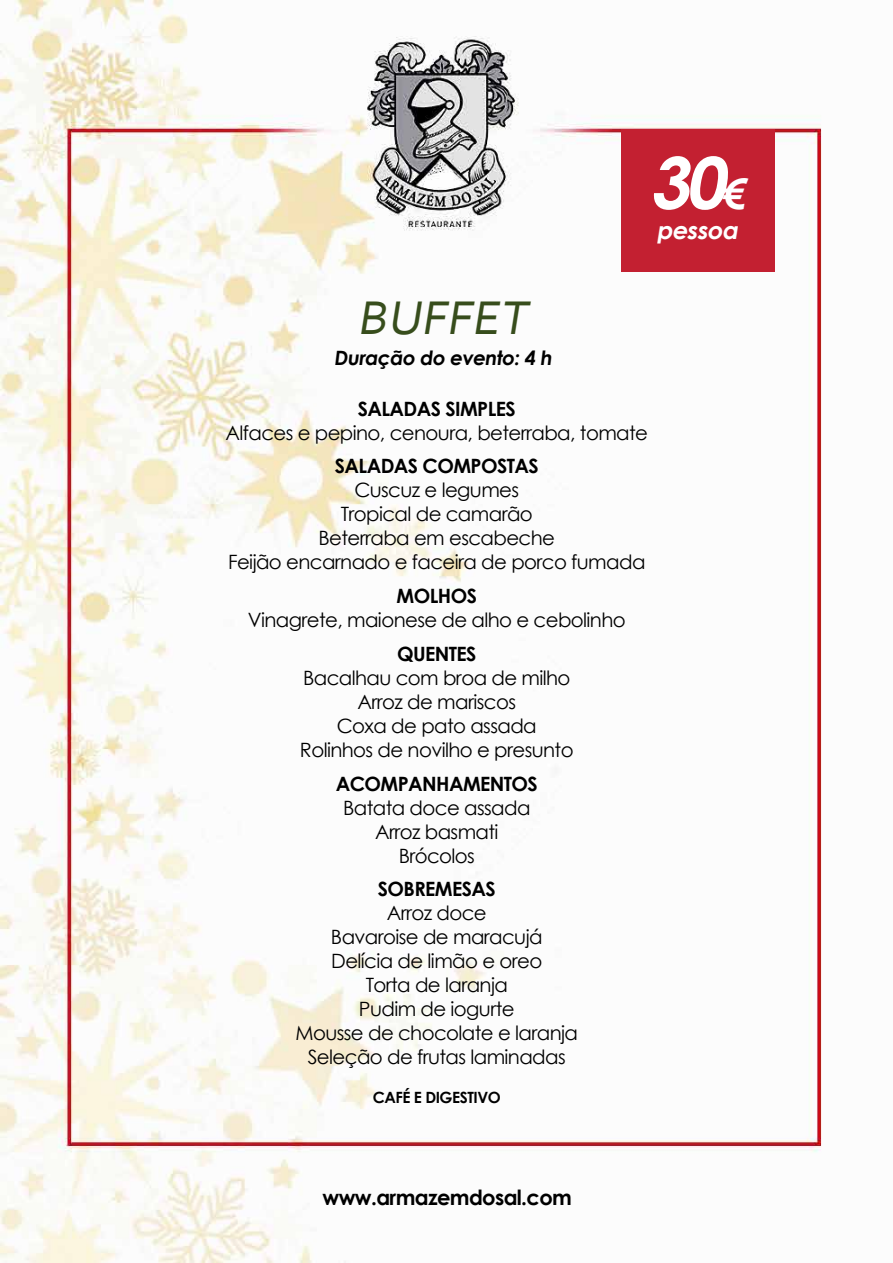
<style>
.page{position:relative;width:893px;height:1263px;background:#fff}
.page>*{position:absolute;margin:0;border:0;box-sizing:border-box;transform-origin:0 0}
.t1{font:italic 700 71.25px "Century Gothic";color:#fff}
.t2{font:italic 49.5px "Corbel";color:#374d1c}
.t3{font:italic 700 24px "Century Gothic";color:#fff}
.t4{font:700 21px "Century Gothic";letter-spacing:-.03em;color:#000}
.t5{font:19.8px/24px "Century Gothic";letter-spacing:-.03em;color:#000;text-align:center}
.t6{font:700 19.8px "Century Gothic";letter-spacing:-.03em;color:#000}
.t7{font:700 15.45px "Century Gothic";letter-spacing:-.03em;color:#000}
.s1{font-size:42.15px}
</style>
<div class="page">
<img style="left:0;top:0;width:822px;height:1263px">
<div style="left:621px;top:130px;width:153px;height:142px;background:#c32031"></div>
<h2 class="t2" style="left:358px;top:287px;width:180px">BUFFET</h2>
<p class="t6" style="left:334px;top:343px;width:223px">Duração do evento: 4 h</p>
<h1 class="t1" style="left:649px;top:129px;width:106px">30<span class="s1">€</span></h1>
<p class="t3" style="left:656px;top:212px;width:88px">pessoa</p>
<p class="t6" style="left:358px;top:393px;width:159px">SALADAS SIMPLES</p>
<p class="t5" style="left:225px;top:420px;width:424px">Alfaces e pepino, cenoura, beterraba, tomate</p>
<p class="t6" style="left:335px;top:451px;width:205px">SALADAS COMPOSTAS</p>
<p class="t5" style="left:228px;top:478px;width:419px">Cuscuz e legumes<br>Tropical de camarão<br>Beterraba em escabeche<br>Feijão encarnado e faceira de porco fumada</p>
<p class="t6" style="left:397px;top:581px;width:82px">MOLHOS</p>
<p class="t5" style="left:248px;top:608px;width:379px">Vinagrete, maionese de alho e cebolinho</p>
<p class="t6" style="left:397px;top:639px;width:81px">QUENTES</p>
<p class="t5" style="left:300px;top:665px;width:275px">Bacalhau com broa de milho<br>Arroz de mariscos<br>Coxa de pato assada<br>Rolinhos de novilho e presunto</p>
<p class="t6" style="left:336px;top:768px;width:204px">ACOMPANHAMENTOS</p>
<p class="t5" style="left:343px;top:795px;width:189px">Batata doce assada<br>Arroz basmati<br>Brócolos</p>
<p class="t6" style="left:378px;top:874px;width:119px">SOBREMESAS</p>
<p class="t5" style="left:296px;top:901px;width:284px">Arroz doce<br>Bavaroise de maracujá<br>Delícia de limão e oreo<br>Torta de laranja<br>Pudim de iogurte<br>Mousse de chocolate e laranja<br>Seleção de frutas laminadas</p>
<p class="t7" style="left:373px;top:1086px;width:129px">CAFÉ E DIGESTIVO</p>
<p class="t4" style="left:323px;top:1182px;width:251px">www.armazemdosal.com</p>
</div>
